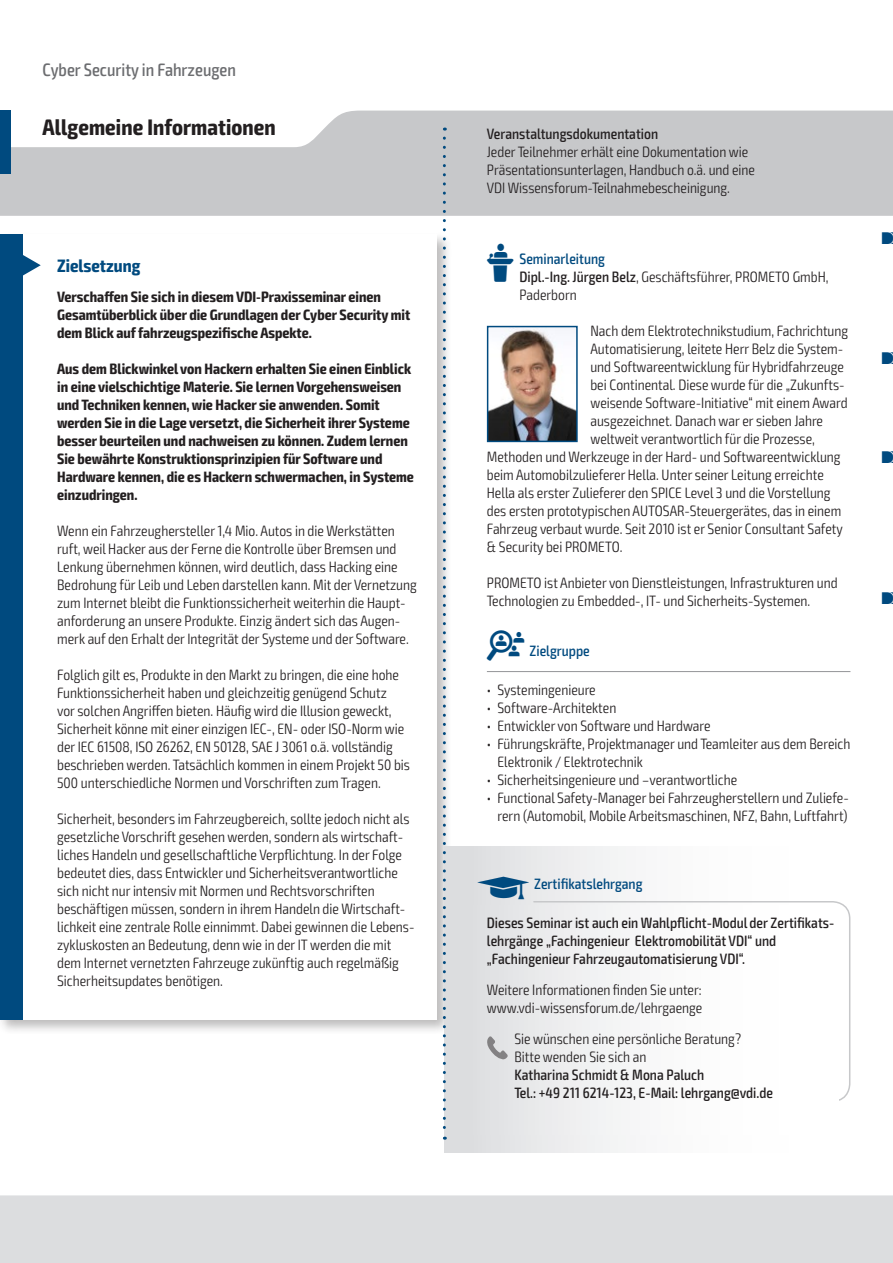
<style>
.page{position:relative;width:893px;height:1263px;background:#fff}
.page>*{position:absolute;margin:0;border:0;box-sizing:border-box;transform-origin:0 0}
.t1{font:700 condensed 22.5px "Exo 2";letter-spacing:.005em;color:#231f20}
.t2{font:500 condensed 18px "Exo 2";color:#6c6d70}
.t3{font:700 condensed 18px "Exo 2";color:#004a7f}
.t4{font:300 condensed 15px/18px "Exo 2";color:#231f20}
.t5{font:700 condensed 15px/18px "Exo 2";color:#231f20}
.t6{font:500 condensed 15px/18px "Exo 2";color:#231f20}
.t7{font:500 condensed 15px "Exo 2";color:#004a7f}
.s1{font-family:"VDI Iconset S4 A Regular";font-weight:400;font-stretch:normal}
.s2{font-weight:500}
</style>
<div class="page">
<div style="left:0;top:1195px;width:893px;height:68px;background:#dcdddf"></div>
<svg style="left:0;top:111px;width:892px;height:105px;background:#cdced0"></svg>
<hr style="left:892px;top:111px;width:1px;height:105px;background:#004a7f">
<div style="left:0;top:111px;width:11px;height:63px;background:#004a7f"></div>
<hr style="left:487px;top:671px;width:363px;height:1px;background:#939598">
<div style="left:0;top:231px;width:452px;height:804px;background:#231f20;opacity:.3"></div>
<div style="left:0;top:234px;width:436px;height:786px;background:#fff"></div>
<div style="left:0;top:234px;width:23px;height:786px;background:#004a7f"></div>
<svg style="left:23px;top:255px;width:18px;height:21px"></svg>
<img style="left:490px;top:329px;width:85px;height:110px">
<div style="left:487px;top:326px;width:91px;height:116px;border:2px solid #004a7f"></div>
<div style="left:444px;top:846px;width:406px;height:306px;background:linear-gradient(to right,#dfe0e2,#fff)"></div>
<svg style="left:486px;top:900px;width:365px;height:202px"></svg>
<div style="left:444px;top:906px;width:394px;height:228px;background:linear-gradient(to right,#dfe0e2,#fff)"></div>
<svg style="left:487px;top:1036px;width:21px;height:24px"></svg>
<svg style="left:443px;top:138px;width:3px;height:1002px;background:#aabcca"></svg>
<p class="t2" style="left:43px;top:59px;width:195px">Cyber Security in Fahrzeugen</p>
<h1 class="t1" style="left:43px;top:113px;width:235px">Allgemeine Informationen</h1>
<p class="t6" style="left:487px;top:125px;width:173px">Veranstaltungsdokumentation</p>
<p class="t4" style="left:487px;top:143px;width:270px">Jeder Teilnehmer erhält eine Dokumentation wie<br>Präsentationsunterlagen, Handbuch o.ä. und eine<br>VDI Wissensforum-Teilnahmebescheinigung.</p>
<p class="t3" style="left:57px;top:254px;width:85px">Zielsetzung</p>
<p class="t5" style="left:57px;top:288px;width:355px">Verschaffen Sie sich in diesem VDI-Praxisseminar einen<br>Gesamtüberblick über die Grundlagen der Cyber Security mit dem Blick auf fahrzeugspezifische Aspekte.</p>
<p class="t5" style="left:57px;top:360px;width:358px">Aus dem Blickwinkel von Hackern erhalten Sie einen Einblick in eine vielschichtige Materie. Sie lernen Vorgehensweisen und Techniken kennen, wie Hacker sie anwenden. Somit werden Sie in die Lage versetzt, die Sicherheit ihrer Systeme besser beurteilen und nachweisen zu können. Zudem lernen Sie bewährte Konstruktionsprinzipien für Software und Hardware kennen, die es Hackern schwermachen, in Systeme einzudringen.</p>
<p class="t4" style="left:57px;top:522px;width:361px">Wenn ein Fahrzeughersteller 1,4 Mio. Autos in die Werkstätten ruft, weil Hacker aus der Ferne die Kontrolle über Bremsen und Lenkung übernehmen können, wird deutlich, dass Hacking eine Bedrohung für Leib und Leben darstellen kann. Mit der Vernetzung zum Internet bleibt die Funktionssicherheit weiterhin die Haupt&shy;anforderung an unsere Produkte. Einzig ändert sich das Augen&shy;merk auf den Erhalt der Integrität der Systeme und der Software.</p>
<p class="t4" style="left:57px;top:666px;width:354px">Folglich gilt es, Produkte in den Markt zu bringen, die eine hohe Funktionssicherheit haben und gleichzeitig genügend Schutz<br>vor solchen Angriffen bieten. Häufig wird die Illusion geweckt, Sicherheit könne mit einer einzigen IEC-, EN- oder ISO-Norm wie der IEC 61508, ISO 26262, EN 50128, SAE J 3061 o.ä. vollständig beschrieben werden. Tatsächlich kommen in einem Projekt 50 bis 500 unterschiedliche Normen und Vorschriften zum Tragen.</p>
<p class="t4" style="left:57px;top:810px;width:359px">Sicherheit, besonders im Fahrzeugbereich, sollte jedoch nicht als gesetzliche Vorschrift gesehen werden, sondern als wirtschaft&shy;liches Handeln und gesellschaftliche Verpflichtung. In der Folge bedeutet dies, dass Entwickler und Sicherheitsverantwortliche sich nicht nur intensiv mit Normen und Rechtsvorschriften beschäftigen müssen, sondern in ihrem Handeln die Wirtschaft&shy;lichkeit eine zentrale Rolle einnimmt. Dabei gewinnen die Lebens&shy;zykluskosten an Bedeutung, denn wie in der IT werden die mit dem Internet vernetzten Fahrzeuge zukünftig auch regelmäßig Sicherheitsupdates benötigen.</p>
<p class="t7" style="left:487px;top:250px;width:120px"><span class="s1">L</span> Seminarleitung</p>
<p class="t4" style="left:519px;top:268px;width:311px"><span class="s2">Dipl.-Ing. Jürgen Belz</span>, Geschäftsführer, PROMETO GmbH,<br>Paderborn</p>
<p class="t4" style="left:590px;top:322px;width:259px">Nach dem Elektrotechnikstudium, Fachrichtung</p>
<p class="t4" style="left:590px;top:340px;width:254px">Automatisierung, leitete Herr Belz die System-</p>
<p class="t4" style="left:590px;top:358px;width:255px">und Softwareentwicklung für Hybridfahrzeuge</p>
<p class="t4" style="left:590px;top:376px;width:256px">bei Continental. Diese wurde für die „Zukunfts-</p>
<p class="t4" style="left:590px;top:394px;width:259px">weisende Software-Initiative“ mit einem Award</p>
<p class="t4" style="left:590px;top:412px;width:234px">ausgezeichnet. Danach war er sieben Jahre</p>
<p class="t4" style="left:590px;top:430px;width:226px">weltweit verantwortlich für die Prozesse,</p>
<p class="t4" style="left:487px;top:448px;width:355px">Methoden und Werkzeuge in der Hard- und Softwareentwicklung</p>
<p class="t4" style="left:487px;top:466px;width:338px">beim Automobilzulieferer Hella. Unter seiner Leitung erreichte</p>
<p class="t4" style="left:487px;top:484px;width:345px">Hella als erster Zulieferer den SPICE Level 3 und die Vorstellung</p>
<p class="t4" style="left:487px;top:502px;width:356px">des ersten prototypischen AUTOSAR-Steuergerätes, das in einem</p>
<p class="t4" style="left:487px;top:520px;width:357px">Fahrzeug verbaut wurde. Seit 2010 ist er Senior Consultant Safety</p>
<p class="t4" style="left:487px;top:538px;width:137px">&amp; Security bei PROMETO.</p>
<p class="t4" style="left:487px;top:574px;width:352px">PROMETO ist Anbieter von Dienstleistungen, Infrastrukturen und<br>Technologien zu Embedded-, IT- und Sicherheits-Systemen.</p>
<p class="t7" style="left:487px;top:642px;width:104px"><span class="s1">Z</span> Zielgruppe</p>
<p class="t4" style="left:487px;top:681px;width:110px">• Systemingenieure</p>
<p class="t4" style="left:487px;top:699px;width:131px">• Software-Architekten</p>
<p class="t4" style="left:487px;top:717px;width:225px">• Entwickler von Software und Hardware</p>
<p class="t4" style="left:497px;top:735px;width:354px;text-indent:-11px">• Führungskräfte, Projektmanager und Teamleiter aus dem Bereich<br>Elektronik / Elektrotechnik</p>
<p class="t4" style="left:487px;top:771px;width:252px">• Sicherheitsingenieure und –verantwortliche</p>
<p class="t4" style="left:487px;top:789px;width:363px;text-align:right">• Functional Safety-Manager bei Fahrzeugherstellern und Zuliefe&shy;rern (Automobil, Mobile Arbeitsmaschinen, NFZ, Bahn, Luftfahrt)</p>
<p class="t7" style="left:478px;top:875px;width:166px"><span class="s1">z</span> Zertifikatslehrgang</p>
<p class="t6" style="left:487px;top:914px;width:349px">Dieses Seminar ist auch ein Wahlpflicht-Modul der Zertifikats&shy;lehrgänge „Fachingenieur Elektromobilität VDI“ und „Fachingenieur Fahrzeugautomatisierung VDI“.</p>
<p class="t4" style="left:487px;top:981px;width:217px">Weitere Informationen finden Sie unter: www.vdi-wissensforum.de/lehrgaenge</p>
<p class="t4" style="left:514px;top:1030px;width:228px">Sie wünschen eine persönliche Beratung?<br>Bitte wenden Sie sich an</p>
<p class="t6" style="left:514px;top:1066px;width:260px">Katharina Schmidt &amp; Mona Paluch<br>Tel.: +49 211 6214-123, E-Mail: lehrgang@vdi.de</p>
</div>
